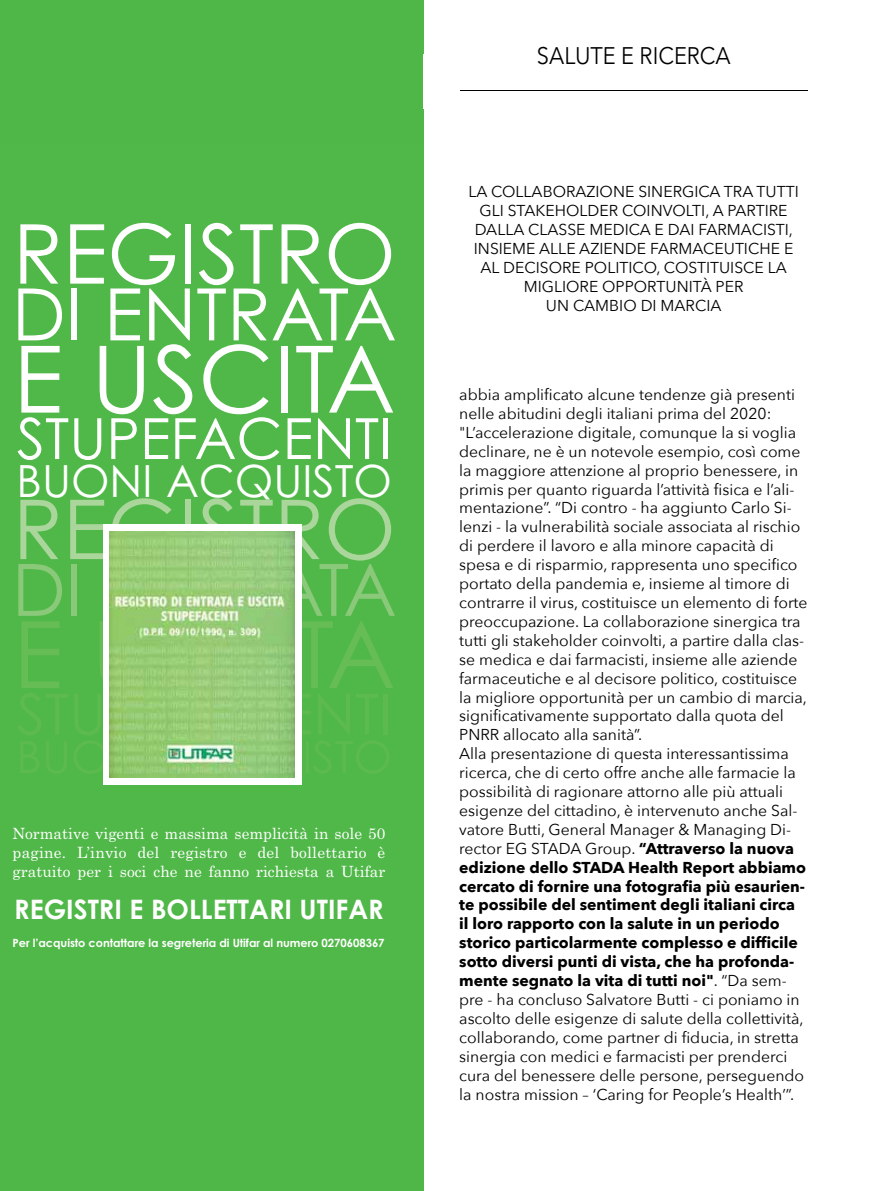
<style>
.page{position:relative;width:893px;height:1191px;background:#fff}
.page>*{position:absolute;margin:0;border:0;box-sizing:border-box;transform-origin:0 0}
.t1{font:92.85px "Century Gothic";color:#fff}
.t2{font:92.85px "Century Gothic";color:#67bd55}
.t3{font:82.5px "Century Gothic";color:#fff}
.t4{font:82.5px "Century Gothic";color:#aad69c}
.t5{font:72.15px "Century Gothic";color:#fff}
.t6{font:72.15px "Century Gothic";color:#8ac979}
.t7{font:56.7px "Century Gothic";color:#fff}
.t8{font:44.4px "Century Gothic";color:#fff}
.t9{font:700 26.85px "Century Gothic";color:#fff}
.t10{font:24px "Avenir Next";color:#000;scale:.91 1}
.t11{font:15.75px/18.9px "Avenir Next";color:#000}
.t12{font:15.45px/18.6px "Century";color:#fff;text-align:justify}
.t13{font:700 11.4px "Century Gothic";letter-spacing:-.005em;color:#fff}
.s1{font-weight:700}
</style>
<div class="page">
<div style="left:0;top:0;width:423px;height:1191px;background:#4eb748"></div>
<div style="left:103px;top:524px;width:199px;height:261px;background:#fff"></div>
<img style="left:110px;top:531px;width:185px;height:246px">
<hr style="left:423px;top:90px;width:421px;height:1px;background:#000">
<div style="left:423px;top:54px;width:36px;height:54px;background:#fff"></div>
<div style="left:808px;top:62px;width:65px;height:64px;background:#fff"></div>
<h2 class="t3" style="left:13px;top:203px;width:384px">REGISTRO</h2>
<h3 class="t5" style="left:12px;top:270px;width:386px">DI ENTRATA</h3>
<h1 class="t1" style="left:13px;top:322px;width:384px">E USCITA</h1>
<h3 class="t7" style="left:17px;top:404px;width:377px">STUPEFACENTI</h3>
<h3 class="t8" style="left:17px;top:454px;width:377px">BUONI ACQUISTO</h3>
<h2 class="t4" style="left:13px;top:479px;width:384px">REGISTRO</h2>
<h3 class="t6" style="left:12px;top:546px;width:386px">DI ENTRATA</h3>
<h1 class="t2" style="left:13px;top:598px;width:384px">E USCITA</h1>
<p class="t12" style="left:13px;top:823px;width:374px">Normative vigenti e massima semplicità in sole 50 pagine. L’invio del registro e del bollettario è gratuito per i soci che ne fanno richiesta a Utifar</p>
<h3 class="t9" style="left:14px;top:892px;width:371px">REGISTRI E BOLLETTARI UTIFAR</h3>
<p class="t13" style="left:13px;top:935px;width:374px">Per l’acquisto contattare la segreteria di Utifar al numero 0270608367</p>
<h3 class="t10" style="left:537px;top:36px;width:214px">SALUTE E RICERCA</h3>
<p class="t11" style="left:468px;top:181px;width:332px;text-align:center">LA COLLABORAZIONE SINERGICA TRA TUTTI GLI STAKEHOLDER COINVOLTI, A PARTIRE DALLA CLASSE MEDICA E DAI FARMACISTI, INSIEME ALLE AZIENDE FARMACEUTICHE E AL DECISORE POLITICO, COSTITUISCE LA MIGLIORE OPPORTUNITÀ PER<br>UN CAMBIO DI MARCIA</p>
<p class="t11" style="left:459px;top:384px;width:350px">abbia amplificato alcune tendenze già presenti nelle abitudini degli italiani prima del 2020: "L’accelerazione digitale, comunque la si voglia declinare, ne è un notevole esempio, così come la maggiore attenzione al proprio benessere, in primis per quanto riguarda l’attività fisica e l’ali&shy;mentazione”. “Di contro - ha aggiunto Carlo Si&shy;lenzi - la vulnerabilità sociale associata al rischio di perdere il lavoro e alla minore capacità di spesa e di risparmio, rappresenta uno specifico portato della pandemia e, insieme al timore di contrarre il virus, costituisce un elemento di forte preoccupazione. La collaborazione sinergica tra tutti gli stakeholder coinvolti, a partire dalla clas&shy;se medica e dai farmacisti, insieme alle aziende farmaceutiche e al decisore politico, costituisce la migliore opportunità per un cambio di marcia, significativamente supportato dalla quota del PNRR allocato alla sanità”.<br>Alla presentazione di questa interessantissima ricerca, che di certo offre anche alle farmacie la possibilità di ragionare attorno alle più attuali esigenze del cittadino, è intervenuto anche Sal&shy;vatore Butti, General Manager &amp; Managing Di&shy;rector EG STADA Group. <span class="s1">“Attraverso la nuova edizione dello STADA Health Report abbiamo cercato di fornire una fotografia più esaurien&shy;te possibile del sentiment degli italiani circa il loro rapporto con la salute in un periodo storico particolarmente complesso e difficile sotto diversi punti di vista, che ha profonda&shy;mente segnato la vita di tutti noi"</span>. “Da sem&shy;pre - ha concluso Salvatore Butti - ci poniamo in ascolto delle esigenze di salute della collettività, collaborando, come partner di fiducia, in stretta sinergia con medici e farmacisti per prenderci cura del benessere delle persone, perseguendo la nostra mission – ‘Caring for People’s Health’”.</p>
</div>
